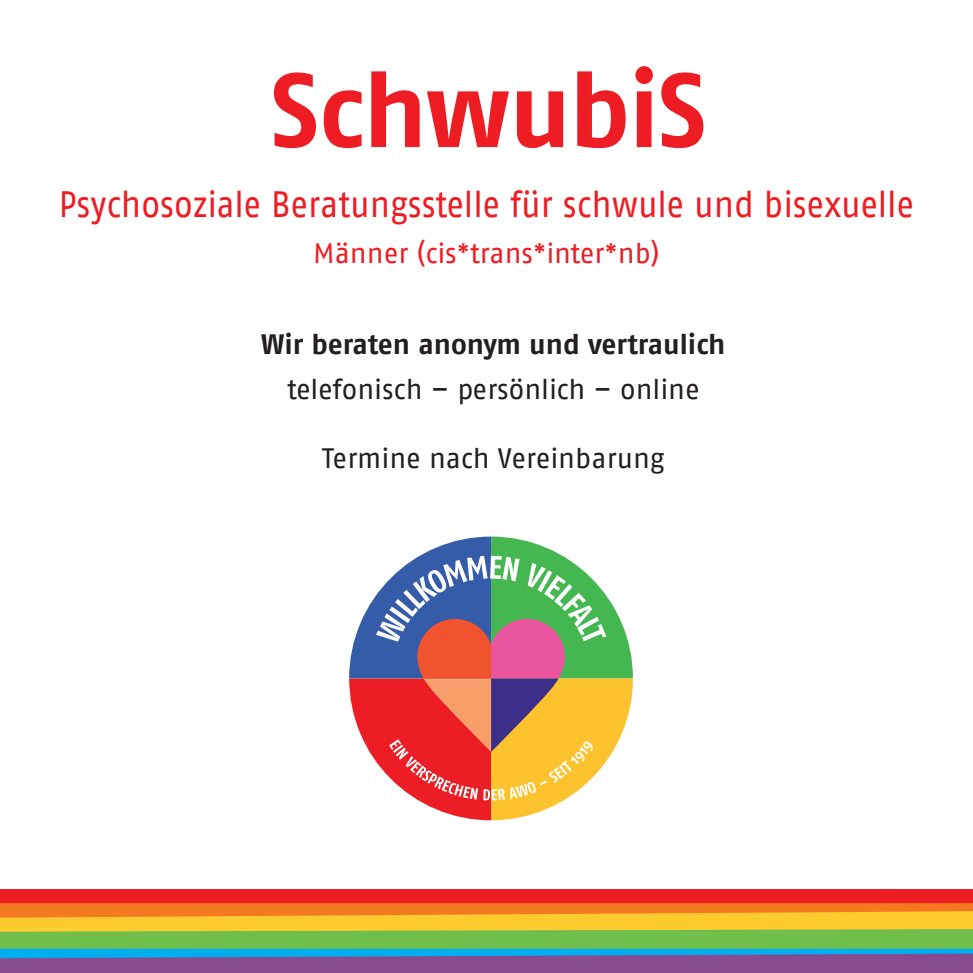
<style>
.page{position:relative;width:973px;height:973px;background:#fff}
.page>*{position:absolute;margin:0;border:0;box-sizing:border-box;transform-origin:0 0}
.t1{font:700 105px "AWO Fago Office";letter-spacing:-.015em;color:#ee1d23}
.t2{font:36.4px "AWO Fago Office";color:#ee1d23;scale:.92 1}
.t3{font:28px "AWO Fago Office";color:#231f20}
.t4{font:700 28px "AWO Fago Office";letter-spacing:-.005em;color:#231f20}
.t5{font:28px "AWO Fago Office";color:#ee1d23}
</style>
<div class="page">
<svg style="left:0;top:889px;width:972px;height:83px"></svg>
<svg style="left:349px;top:536px;width:283px;height:284px"></svg>
<h1 class="t1" style="left:271px;top:49px;width:437px">SchwubiS</h1>
<h2 class="t2" style="left:59px;top:184px;width:931px">Psychosoziale Beratungsstelle für schwule und bisexuelle</h2>
<p class="t5" style="left:313px;top:237px;width:348px">Männer (cis*trans*inter*nb)</p>
<p class="t4" style="left:261px;top:327px;width:465px">Wir beraten anonym und vertraulich</p>
<p class="t3" style="left:287px;top:373px;width:414px">telefonisch – persönlich – online</p>
<p class="t3" style="left:322px;top:442px;width:344px">Termine nach Vereinbarung</p>
</div>
